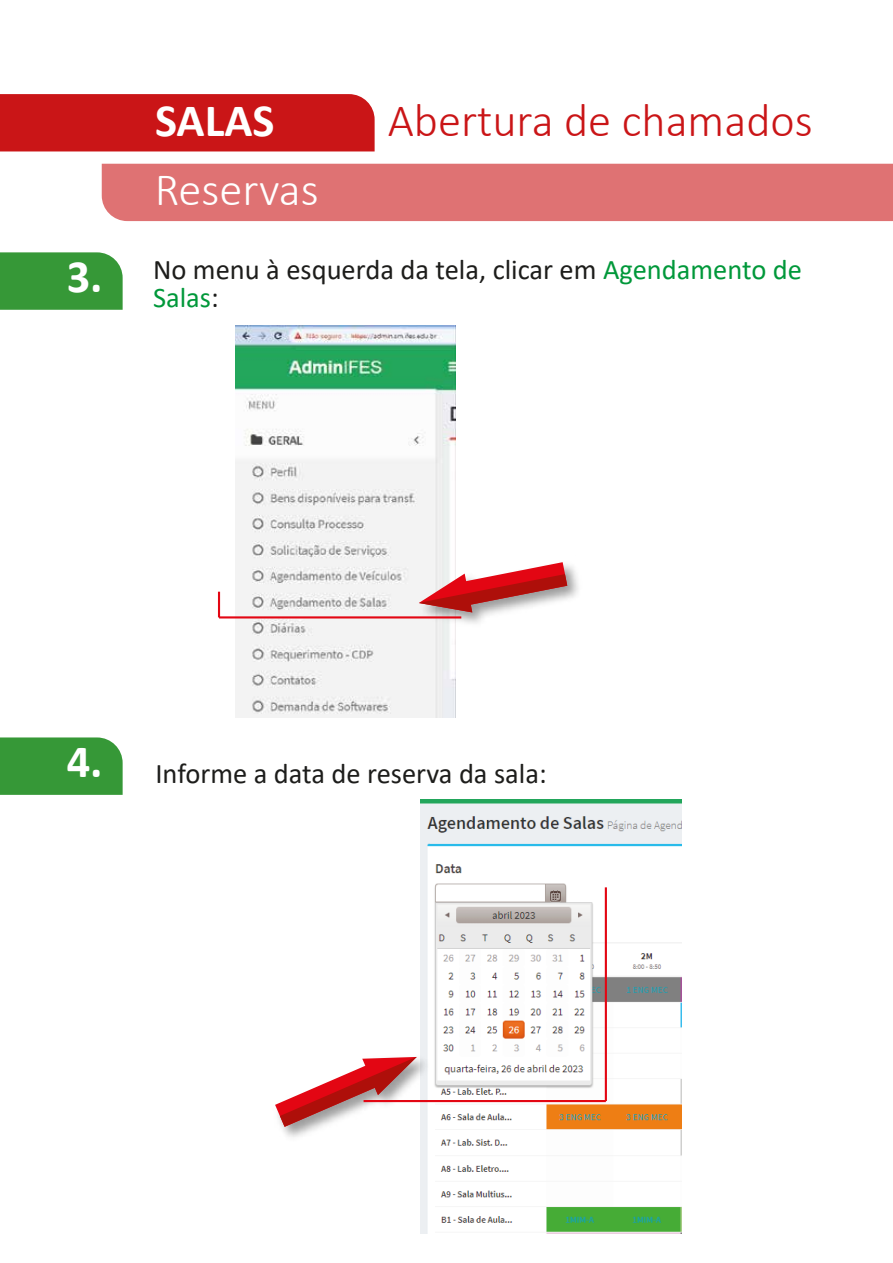
<style>
.page{position:relative;width:893px;height:1263px;background:#fff}
.page>*{position:absolute;margin:0;border:0;box-sizing:border-box;transform-origin:0 0}
.t1{font:300 46.5px "Calibri";color:#ca1517}
.t2{font:300 46.5px "Calibri";color:#fff}
.t3{font:700 46.5px "Calibri";color:#fff}
.t4{font:28.5px/28.5px "Calibri";color:#1d1d1b}
.s1{font-weight:700;font-size:46.5px;color:#fff}
.s2{color:#00983a}
</style>
<div class="page">
<div style="left:0;top:94px;width:375px;height:57px;background:#ca1517"></div>
<div style="left:102px;top:164px;width:791px;height:57px;background:#df7273"></div>
<div style="left:0;top:252px;width:123px;height:58px;background:#369837"></div>
<img style="left:236px;top:326px;width:219px;height:392px">
<div style="left:0;top:737px;width:123px;height:58px;background:#369837"></div>
<img style="left:421px;top:799px;width:260px;height:435px">
<img style="left:412px;top:556px;width:167px;height:76px">
<svg style="left:419px;top:562px;width:148px;height:50px"></svg>
<img style="left:282px;top:1050px;width:154px;height:96px">
<svg style="left:275px;top:1057px;width:142px;height:70px"></svg>
<hr style="left:219px;top:616px;width:242px;height:2px;background:#e30613">
<hr style="left:218px;top:592px;width:2px;height:25px;background:#e30613">
<hr style="left:364px;top:1100px;width:242px;height:2px;background:#e30613">
<hr style="left:605px;top:887px;width:2px;height:214px;background:#e30613">
<h1 class="t3" style="left:155px;top:87px;width:121px">SALAS</h1>
<h1 class="t2" style="left:155px;top:161px;width:165px">Reservas</h1>
<h1 class="t1" style="left:388px;top:91px;width:426px">Abertura de chamados</h1>
<p class="t4" style="left:153px;top:254px;width:650px;text-indent:-86px"><span class="s1">3.</span> No menu à esquerda da tela, clicar em <span class="s2">Agendamento de<br>Salas</span>:</p>
<p class="t4" style="left:67px;top:759px;width:481px"><sup>4.</sup> Informe a data de reserva da sala:</p>
</div>
